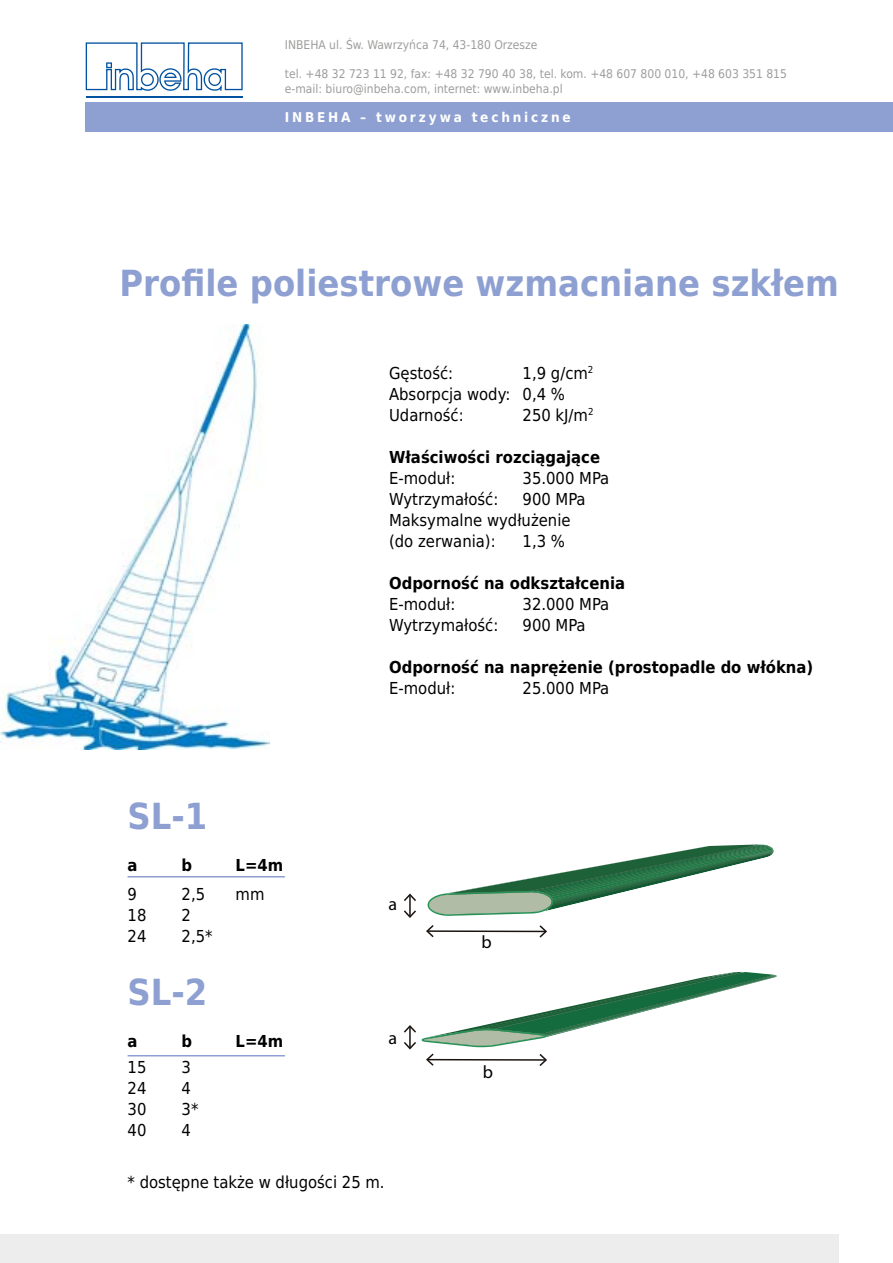
<style>
.page{position:relative;width:893px;height:1263px;background:#fff}
.page>*{position:absolute;margin:0;border:0;box-sizing:border-box;transform-origin:0 0}
.t1{font:700 36px "DejaVu Sans Condensed";color:#8ea0d2}
.t2{font:18px "Myriad Pro";color:#000}
.t3{font:16.5px/21px "DejaVu Sans Condensed";color:#000}
.t4{font:700 16.5px "DejaVu Sans Condensed";color:#000}
.t5{font:700 13.5px "DejaVu Sans Condensed";letter-spacing:.21em;color:#fff}
.t6{font:12px/14.4px "DejaVu Sans Condensed";color:#9d9d9c}
</style>
<div class="page">
<div style="left:85px;top:102px;width:808px;height:30px;background:#8ea0d2"></div>
<div style="left:0;top:1234px;width:839px;height:28px;background:#ededed"></div>
<hr style="left:86px;top:96px;width:157px;height:2px;background:#00519f">
<svg style="left:86px;top:42px;width:157px;height:49px"></svg>
<svg style="left:422px;top:972px;width:354px;height:75px"></svg>
<svg style="left:427px;top:844px;width:347px;height:72px"></svg>
<hr style="left:409px;top:895px;width:2px;height:21px;background:#1b1310">
<svg style="left:404px;top:893px;width:12px;height:8px"></svg>
<svg style="left:404px;top:910px;width:12px;height:8px"></svg>
<hr style="left:409px;top:1027px;width:2px;height:21px;background:#1b1310">
<svg style="left:404px;top:1025px;width:12px;height:8px"></svg>
<svg style="left:404px;top:1042px;width:12px;height:7px"></svg>
<hr style="left:428px;top:930px;width:117px;height:2px;background:#1b1310">
<svg style="left:426px;top:925px;width:8px;height:12px"></svg>
<svg style="left:539px;top:925px;width:8px;height:12px"></svg>
<hr style="left:428px;top:1059px;width:117px;height:2px;background:#1b1310">
<svg style="left:426px;top:1053px;width:8px;height:13px"></svg>
<svg style="left:539px;top:1054px;width:8px;height:12px"></svg>
<hr style="left:128px;top:876px;width:157px;height:1px;background:#8ea0d2">
<hr style="left:128px;top:1055px;width:157px;height:1px;background:#8ea0d2">
<img style="left:0;top:324px;width:269px;height:425px">
<p class="t6" style="left:285px;top:37px;width:254px">INBEHA ul. Św. Wawrzyńca 74, 43-180 Orzesze</p>
<p class="t6" style="left:285px;top:66px;width:503px">tel. +48 32 723 11 92, fax: +48 32 790 40 38, tel. kom. +48 607 800 010, +48 603 351 815 e-mail: biuro@inbeha.com, internet: www.inbeha.pl</p>
<p class="t5" style="left:285px;top:106px;width:287px">INBEHA – tworzywa techniczne</p>
<h1 class="t1" style="left:120px;top:254px;width:721px">Profile poliestrowe wzmacniane szkłem</h1>
<h1 class="t1" style="left:128px;top:787px;width:81px">SL-1</h1>
<p class="t4" style="left:128px;top:851px;width:12px">a</p>
<p class="t4" style="left:182px;top:851px;width:12px">b</p>
<p class="t4" style="left:236px;top:851px;width:49px">L=4m</p>
<p class="t3" style="left:128px;top:883px;width:11px">9</p>
<p class="t3" style="left:182px;top:883px;width:25px">2,5</p>
<p class="t3" style="left:236px;top:883px;width:30px">mm</p>
<p class="t3" style="left:128px;top:904px;width:20px">18</p>
<p class="t3" style="left:182px;top:904px;width:11px">2</p>
<p class="t3" style="left:128px;top:925px;width:20px">24</p>
<p class="t3" style="left:182px;top:925px;width:33px">2,5*</p>
<h1 class="t1" style="left:128px;top:963px;width:81px">SL-2</h1>
<p class="t4" style="left:128px;top:1028px;width:12px">a</p>
<p class="t4" style="left:182px;top:1028px;width:12px">b</p>
<p class="t4" style="left:236px;top:1028px;width:49px">L=4m</p>
<p class="t3" style="left:128px;top:1055px;width:20px">15</p>
<p class="t3" style="left:182px;top:1055px;width:11px">3</p>
<p class="t3" style="left:128px;top:1076px;width:20px">24</p>
<p class="t3" style="left:182px;top:1076px;width:11px">4</p>
<p class="t3" style="left:128px;top:1097px;width:20px">30</p>
<p class="t3" style="left:182px;top:1097px;width:18px">3*</p>
<p class="t3" style="left:128px;top:1118px;width:20px">40</p>
<p class="t3" style="left:182px;top:1118px;width:11px">4</p>
<p class="t3" style="left:389px;top:362px;width:66px">Gęstość:</p>
<p class="t3" style="left:389px;top:362px;width:206px;text-indent:134px">1,9 g/cm<sup>2<br></sup>Absorpcja wody: 0,4 %<br>Udarność:</p>
<p class="t3" style="left:523px;top:404px;width:72px">250 kJ/m<sup>2</sup></p>
<p class="t4" style="left:389px;top:443px;width:213px">Właściwości rozciągające</p>
<p class="t3" style="left:389px;top:467px;width:68px">E-moduł:</p>
<p class="t3" style="left:523px;top:467px;width:88px">35.000 MPa</p>
<p class="t3" style="left:389px;top:488px;width:111px">Wytrzymałość:</p>
<p class="t3" style="left:389px;top:488px;width:198px;text-indent:134px">900 MPa<br>Maksymalne wydłużenie (do zerwania):</p>
<p class="t3" style="left:523px;top:530px;width:44px">1,3 %</p>
<p class="t4" style="left:389px;top:569px;width:238px">Odporność na odkształcenia</p>
<p class="t3" style="left:389px;top:593px;width:68px">E-moduł:</p>
<p class="t3" style="left:523px;top:593px;width:88px">32.000 MPa</p>
<p class="t3" style="left:389px;top:614px;width:111px">Wytrzymałość:</p>
<p class="t3" style="left:523px;top:614px;width:65px">900 MPa</p>
<p class="t4" style="left:389px;top:653px;width:426px">Odporność na naprężenie (prostopadle do włókna)</p>
<p class="t3" style="left:389px;top:677px;width:68px">E-moduł:</p>
<p class="t3" style="left:523px;top:677px;width:88px">25.000 MPa</p>
<p class="t2" style="left:388px;top:893px;width:10px">a</p>
<p class="t2" style="left:388px;top:1026px;width:10px">a</p>
<p class="t2" style="left:481px;top:931px;width:12px">b</p>
<p class="t2" style="left:483px;top:1061px;width:12px">b</p>
<p class="t3" style="left:128px;top:1171px;width:259px">* dostępne także w długości 25 m.</p>
</div>
